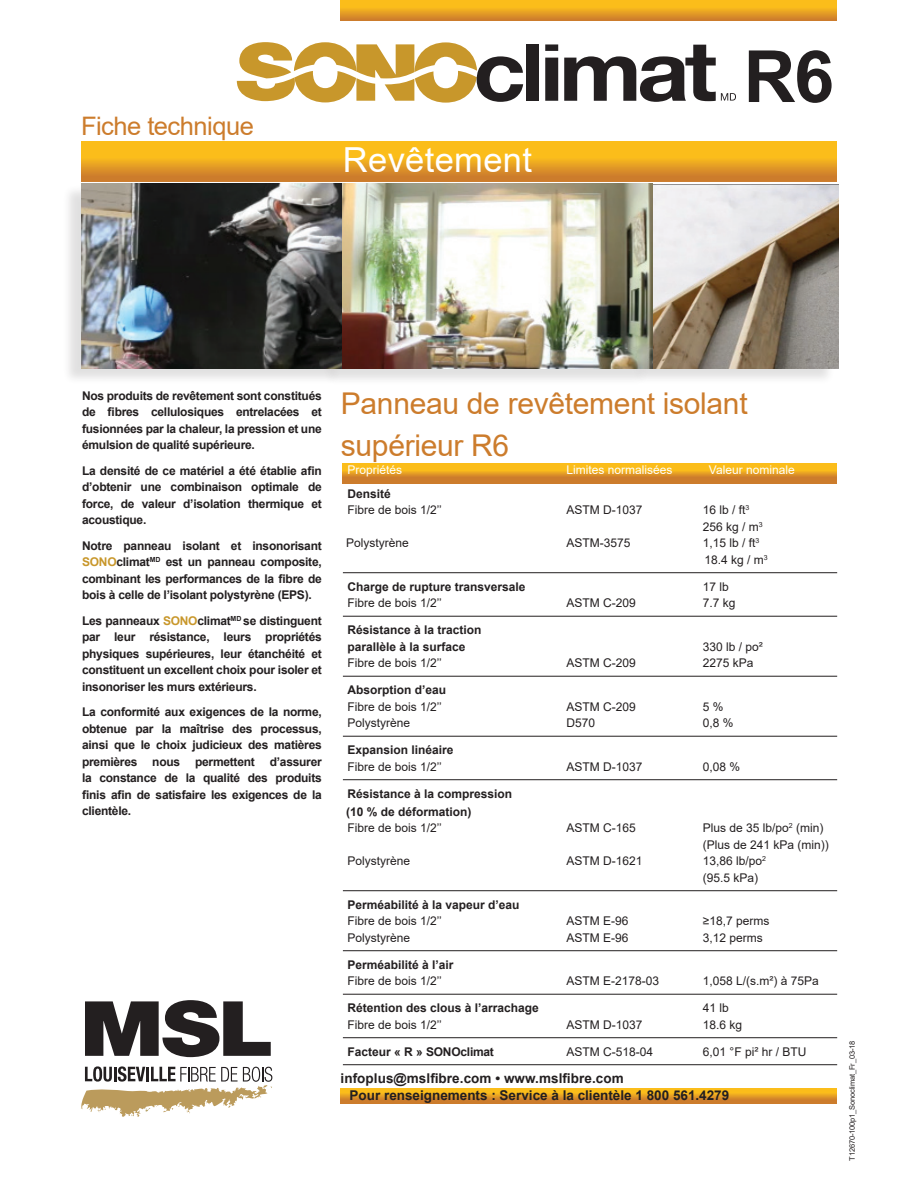
<style>
.page{position:relative;width:918px;height:1188px;background:#fff}
.page>*{position:absolute;margin:0;border:0;box-sizing:border-box;transform-origin:0 0}
.Sous-titre{font:700 72px "Arial";color:#231f20}
.t1{font:34.5px "Arial";letter-spacing:.01em;color:#fff}
.t2{font:30px/41.4px "Arial";letter-spacing:-.01em;color:#cc7c2c}
.t3{font:25.5px "Arial";letter-spacing:-.02em;color:#cc7c2c}
.t4{font:700 13.5px "Arial";color:#231f20}
.LIGHT{font:700 12px/16.5px "Arial";letter-spacing:-.02em;color:#231f20;text-align:justify}
.LIGHT-2{font:12px "Arial";color:#231f20}
.LIGHT-3{font:700 12px/16.5px "Arial";color:#231f20}
.t5{font:12px "Arial";color:#fff}
.t6{font:7.5px "Arial";letter-spacing:-.02em;color:#231f20}
.s1{color:#c8972b}
</style>
<div class="page">
<svg style="left:81px;top:141px;width:756px;height:40px;background:#eaa521"></svg>
<div style="left:341px;top:0;width:496px;height:20px;background:linear-gradient(to bottom,#ffcf15,#d4862b)"></div>
<div style="left:343px;top:463px;width:494px;height:20px;background:linear-gradient(to bottom,#ffd115,#c6742f)"></div>
<hr style="left:343px;top:572px;width:494px;height:1px;background:#231f20">
<hr style="left:343px;top:616px;width:494px;height:1px;background:#231f20">
<hr style="left:343px;top:676px;width:494px;height:1px;background:#231f20">
<hr style="left:343px;top:736px;width:494px;height:1px;background:#231f20">
<hr style="left:343px;top:779px;width:494px;height:1px;background:#231f20">
<hr style="left:343px;top:890px;width:494px;height:1px;background:#231f20">
<hr style="left:343px;top:950px;width:494px;height:1px;background:#231f20">
<hr style="left:343px;top:994px;width:494px;height:1px;background:#231f20">
<hr style="left:343px;top:1037px;width:494px;height:1px;background:#231f20">
<hr style="left:343px;top:1064px;width:494px;height:1px;background:#231f20">
<svg style="left:340px;top:1089px;width:497px;height:15px;background:#e29b24"></svg>
<svg style="left:85px;top:1000px;width:186px;height:57px"></svg>
<svg style="left:81px;top:1066px;width:191px;height:51px"></svg>
<div style="left:632px;top:185px;width:203px;height:201px;background:#231f20;opacity:.14"></div>
<img style="left:82px;top:183px;width:756px;height:185px">
<div style="left:62px;top:184px;width:279px;height:202px;background:#231f20;opacity:.14"></div>
<div style="left:323px;top:184px;width:326px;height:202px;background:#231f20;opacity:.14"></div>
<svg style="left:237px;top:42px;width:286px;height:61px"></svg>
<div style="left:526px;top:44px;width:13px;height:57px;background:#231f20"></div>
<svg style="left:545px;top:44px;width:13px;height:57px"></svg>
<svg style="left:564px;top:45px;width:172px;height:57px"></svg>
<p class="t3" style="left:81px;top:108px;width:174px">Fiche technique</p>
<p class="t1" style="left:343px;top:136px;width:191px">Revêtement</p>
<p class="Sous-titre" style="left:744px;top:26px;width:92px">R6</p>
<p class="LIGHT" style="left:82px;top:387px;width:241px">Nos produits de revêtement sont constitués de fibres cellulosiques entrelacées et fusionnées par la chaleur, la pression et une émulsion de qualité supérieure.</p>
<p class="LIGHT" style="left:82px;top:462px;width:241px">La densité de ce matériel a été établie afin d’obtenir une combinaison optimale de force, de valeur d’isolation thermique et acoustique.</p>
<p class="LIGHT" style="left:82px;top:537px;width:241px">Notre panneau isolant et insonorisant <span class="s1">SONO</span>climat<sup>MD</sup> est un panneau composite, combinant les performances de la fibre de bois à celle de l’isolant polystyrène (EPS).</p>
<p class="LIGHT" style="left:82px;top:612px;width:241px">Les panneaux <span class="s1">SONO</span>climat<sup>MD</sup> se distinguent par leur résistance, leurs propriétés physiques supérieures, leur étanchéité et constituent un excellent choix pour isoler et insonoriser les murs extérieurs.</p>
<p class="LIGHT" style="left:82px;top:704px;width:241px">La conformité aux exigences de la norme, obtenue par la maîtrise des processus, ainsi que le choix judicieux des matières premières nous permettent d’assurer la constance de la qualité des produits finis afin de satisfaire les exigences de la clientèle.</p>
<p class="t2" style="left:341px;top:383px;width:408px">Panneau de revêtement isolant supérieur R6</p>
<p class="t5" style="left:347px;top:462px;width:56px">Propriétés</p>
<p class="t5" style="left:566px;top:462px;width:108px">Limites normalisées</p>
<p class="t5" style="left:709px;top:462px;width:87px">Valeur nominale</p>
<p class="LIGHT-3" style="left:347px;top:485px;width:45px">Densité</p>
<p class="LIGHT-2" style="left:347px;top:502px;width:96px">Fibre de bois 1/2’’</p>
<p class="LIGHT-2" style="left:566px;top:502px;width:78px">ASTM D-1037</p>
<p class="LIGHT-2" style="left:703px;top:502px;width:48px">16 lb / ft<sup>3</sup></p>
<p class="LIGHT-2" style="left:703px;top:518px;width:61px">256 kg / m<sup>3</sup></p>
<p class="LIGHT-2" style="left:346px;top:535px;width:64px">Polystyrène</p>
<p class="LIGHT-2" style="left:566px;top:535px;width:66px">ASTM-3575</p>
<p class="LIGHT-2" style="left:703px;top:535px;width:58px">1,15 lb / ft<sup>3</sup></p>
<p class="LIGHT-2" style="left:704px;top:551px;width:65px">18.4 kg / m<sup>3</sup></p>
<p class="LIGHT-3" style="left:347px;top:578px;width:180px">Charge de rupture transversale</p>
<p class="LIGHT-2" style="left:703px;top:578px;width:28px">17 lb</p>
<p class="LIGHT-2" style="left:347px;top:595px;width:96px">Fibre de bois 1/2’’</p>
<p class="LIGHT-2" style="left:566px;top:595px;width:71px">ASTM C-209</p>
<p class="LIGHT-2" style="left:703px;top:595px;width:34px">7.7 kg</p>
<p class="LIGHT-3" style="left:347px;top:622px;width:136px">Résistance à la traction parallèle à la surface</p>
<p class="LIGHT-2" style="left:703px;top:638px;width:62px">330 lb / po²</p>
<p class="LIGHT-2" style="left:347px;top:655px;width:96px">Fibre de bois 1/2’’</p>
<p class="LIGHT-2" style="left:566px;top:655px;width:71px">ASTM C-209</p>
<p class="LIGHT-2" style="left:703px;top:655px;width:52px">2275 kPa</p>
<p class="LIGHT-3" style="left:347px;top:682px;width:100px">Absorption d’eau</p>
<p class="LIGHT-2" style="left:347px;top:698px;width:96px">Fibre de bois 1/2’’</p>
<p class="LIGHT-2" style="left:566px;top:698px;width:71px">ASTM C-209</p>
<p class="LIGHT-2" style="left:703px;top:698px;width:22px">5 %</p>
<p class="LIGHT-2" style="left:347px;top:715px;width:64px">Polystyrène</p>
<p class="LIGHT-2" style="left:566px;top:715px;width:30px">D570</p>
<p class="LIGHT-2" style="left:703px;top:715px;width:32px">0,8 %</p>
<p class="LIGHT-3" style="left:347px;top:742px;width:108px">Expansion linéaire</p>
<p class="LIGHT-2" style="left:347px;top:758px;width:96px">Fibre de bois 1/2’’</p>
<p class="LIGHT-2" style="left:566px;top:758px;width:78px">ASTM D-1037</p>
<p class="LIGHT-2" style="left:703px;top:758px;width:39px">0,08 %</p>
<p class="LIGHT-3" style="left:347px;top:785px;width:166px">Résistance à la compression</p>
<p class="LIGHT-3" style="left:346px;top:803px;width:127px">(10 % de déformation)</p>
<p class="LIGHT-2" style="left:347px;top:820px;width:96px">Fibre de bois 1/2’’</p>
<p class="LIGHT-2" style="left:566px;top:820px;width:71px">ASTM C-165</p>
<p class="LIGHT-2" style="left:703px;top:820px;width:122px">Plus de 35 lb/po<sup>2</sup> (min)</p>
<p class="LIGHT-2" style="left:703px;top:836px;width:128px">(Plus de 241 kPa (min))</p>
<p class="LIGHT-2" style="left:347px;top:853px;width:64px">Polystyrène</p>
<p class="LIGHT-2" style="left:566px;top:853px;width:78px">ASTM D-1621</p>
<p class="LIGHT-2" style="left:703px;top:853px;width:65px">13,86 lb/po<sup>2</sup></p>
<p class="LIGHT-2" style="left:703px;top:869px;width:57px">(95.5 kPa)</p>
<p class="LIGHT-3" style="left:347px;top:896px;width:174px">Perméabilité à la vapeur d’eau</p>
<p class="LIGHT-2" style="left:347px;top:913px;width:96px">Fibre de bois 1/2’’</p>
<p class="LIGHT-2" style="left:566px;top:913px;width:64px">ASTM E-96</p>
<p class="LIGHT-2" style="left:703px;top:913px;width:68px">≥18,7 perms</p>
<p class="LIGHT-2" style="left:347px;top:929px;width:64px">Polystyrène</p>
<p class="LIGHT-2" style="left:566px;top:929px;width:64px">ASTM E-96</p>
<p class="LIGHT-2" style="left:703px;top:929px;width:62px">3,12 perms</p>
<p class="LIGHT-3" style="left:347px;top:956px;width:108px">Perméabilité à l’air</p>
<p class="LIGHT-2" style="left:347px;top:973px;width:96px">Fibre de bois 1/2’’</p>
<p class="LIGHT-2" style="left:566px;top:973px;width:94px">ASTM E-2178-03</p>
<p class="LIGHT-2" style="left:703px;top:973px;width:118px">1,058 L/(s.m²) à 75Pa</p>
<p class="LIGHT-3" style="left:347px;top:1000px;width:193px">Rétention des clous à l’arrachage</p>
<p class="LIGHT-2" style="left:703px;top:1000px;width:28px">41 lb</p>
<p class="LIGHT-2" style="left:347px;top:1016px;width:96px">Fibre de bois 1/2’’</p>
<p class="LIGHT-2" style="left:566px;top:1016px;width:78px">ASTM D-1037</p>
<p class="LIGHT-2" style="left:703px;top:1016px;width:41px">18.6 kg</p>
<p class="LIGHT" style="left:347px;top:1043px;width:148px">Facteur « R » SONOclimat</p>
<p class="LIGHT-2" style="left:566px;top:1043px;width:88px">ASTM C-518-04</p>
<p class="LIGHT-2" style="left:703px;top:1043px;width:105px">6,01 °F pi² hr / BTU</p>
<p class="t4" style="left:341px;top:1069px;width:285px">infoplus@mslfibre.com • www.mslfibre.com</p>
<p class="t4" style="left:350px;top:1086px;width:381px">Pour renseignements : Service à la clientèle 1 800 561.4279</p>
<p class="t6" style="left:847px;top:1161px;width:121px;rotate:-90deg">T12670-100p1_Sonoclimat_Fr_03-18</p>
</div>
